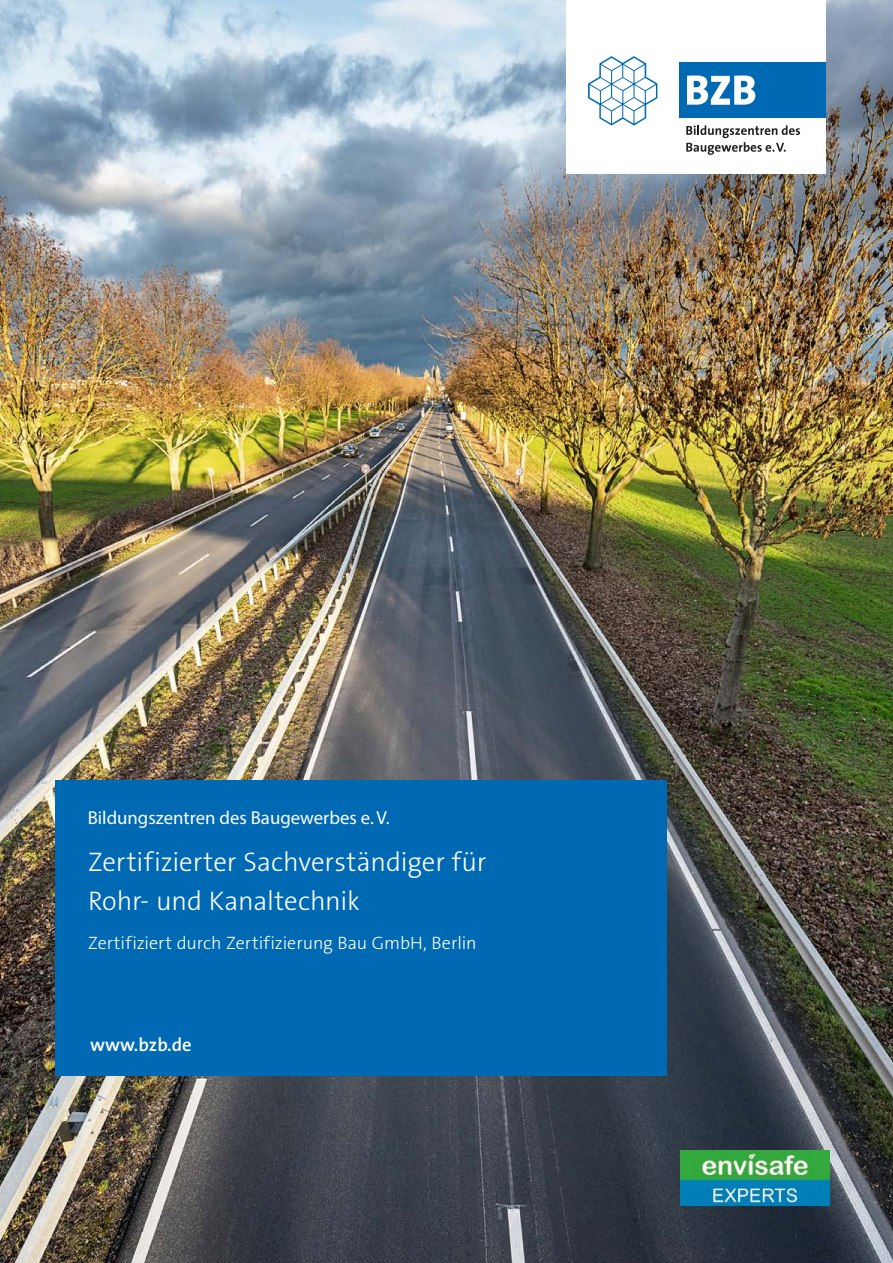
<style>
.page{position:relative;width:893px;height:1263px;background:#fff}
.page>*{position:absolute;margin:0;border:0;box-sizing:border-box;transform-origin:0 0}
.t1{font:300 27px/39px "The Sans B W3";letter-spacing:-.005em;color:#fff}
.t2{font:18.75px "Myriad Pro";color:#fff}
.t3{font:600 18.75px "The Sans B W6";color:#fff}
.t4{font:300 18px "The Sans B W3";color:#fff}
</style>
<div class="page">
<img style="left:0;top:0;width:893px;height:1263px">
<div style="left:55px;top:780px;width:612px;height:295px;background:#0069b4"></div>
<div style="left:566px;top:0;width:259px;height:174px;background:#fff"></div>
<div style="left:679px;top:62px;width:146px;height:56px;background:#0069b4"></div>
<svg style="left:687px;top:76px;width:68px;height:29px"></svg>
<svg style="left:588px;top:56px;width:69px;height:70px"></svg>
<svg style="left:686px;top:125px;width:114px;height:30px"></svg>
<img style="left:680px;top:1151px;width:149px;height:55px">
<p class="t2" style="left:88px;top:806px;width:303px">Bildungszentren des Baugewerbes e.V.</p>
<p class="t1" style="left:88px;top:843px;width:400px">Zertifizierter Sachverständiger für<br>Rohr- und Kanaltechnik</p>
<p class="t4" style="left:88px;top:931px;width:390px">Zertifiziert durch Zertifizierung Bau GmbH, Berlin</p>
<p class="t3" style="left:90px;top:1032px;width:103px">www.bzb.de</p>
</div>
